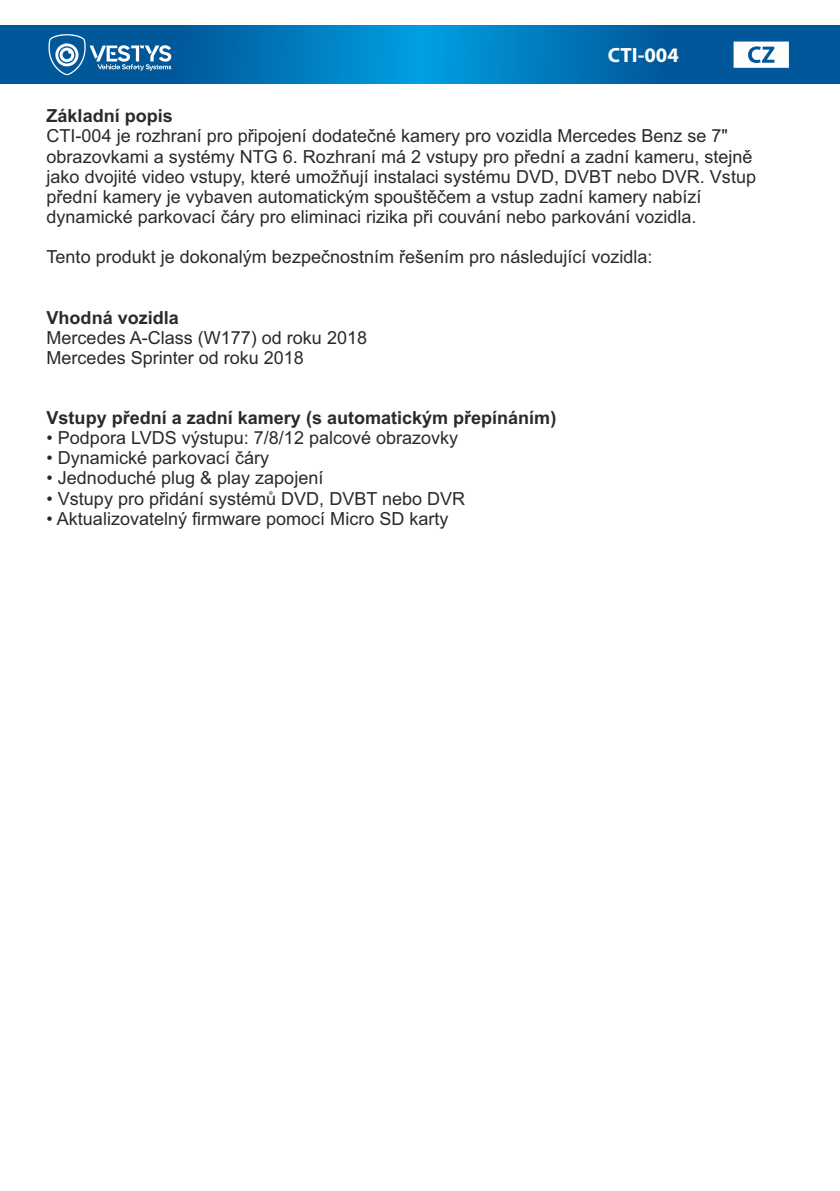
<style>
.page{position:relative;width:840px;height:1191px;background:#fff}
.page>*{position:absolute;margin:0;border:0;box-sizing:border-box;transform-origin:0 0}
.t1{font:700 20.6px "Myriad Pro";color:#fefefe}
.t2{font:18px/20.2px "Arial";color:#2b2a29}
.t3{font:700 18px "Arial";color:#2b2a29}
</style>
<div class="page">
<svg style="left:0;top:26px;width:839px;height:57px;background:#0070b2"></svg>
<svg style="left:48px;top:34px;width:123px;height:41px;background:#3b7eb0"></svg>
<svg style="left:733px;top:42px;width:55px;height:26px"></svg>
<p class="t1" style="left:607px;top:46px;width:72px">CTI-004</p>
<p class="t3" style="left:47px;top:109px;width:128px">Základní popis</p>
<p class="t2" style="left:47px;top:128px;width:710px">CTI-004 je rozhraní pro připojení dodatečné kamery pro vozidla Mercedes Benz se 7" obrazovkami a systémy NTG 6. Rozhraní má 2 vstupy pro přední a zadní kameru, stejně jako dvojité video vstupy, které umožňují instalaci systému DVD, DVBT nebo DVR. Vstup přední kamery je vybaven automatickým spouštěčem a vstup zadní kamery nabízí dynamické parkovací čáry pro eliminaci rizika při couvání nebo parkování vozidla.</p>
<p class="t2" style="left:47px;top:248px;width:607px">Tento produkt je dokonalým bezpečnostním řešením pro následující vozidla:</p>
<p class="t3" style="left:47px;top:310px;width:134px">Vhodná vozidla</p>
<p class="t2" style="left:47px;top:329px;width:322px">Mercedes A-Class (W177) od roku 2018<br>Mercedes Sprinter od roku 2018</p>
<p class="t3" style="left:47px;top:411px;width:511px">Vstupy přední a zadní kamery (s automatickým přepínáním)</p>
<p class="t2" style="left:47px;top:429px;width:413px">• Podpora LVDS výstupu: 7/8/12 palcové obrazovky</p>
<p class="t2" style="left:47px;top:449px;width:224px">• Dynamické parkovací čáry</p>
<p class="t2" style="left:47px;top:469px;width:278px">• Jednoduché plug &amp; play zapojení</p>
<p class="t2" style="left:47px;top:490px;width:420px">• Vstupy pro přidání systémů DVD, DVBT nebo DVR</p>
<p class="t2" style="left:47px;top:510px;width:403px">• Aktualizovatelný firmware pomocí Micro SD karty</p>
</div>
